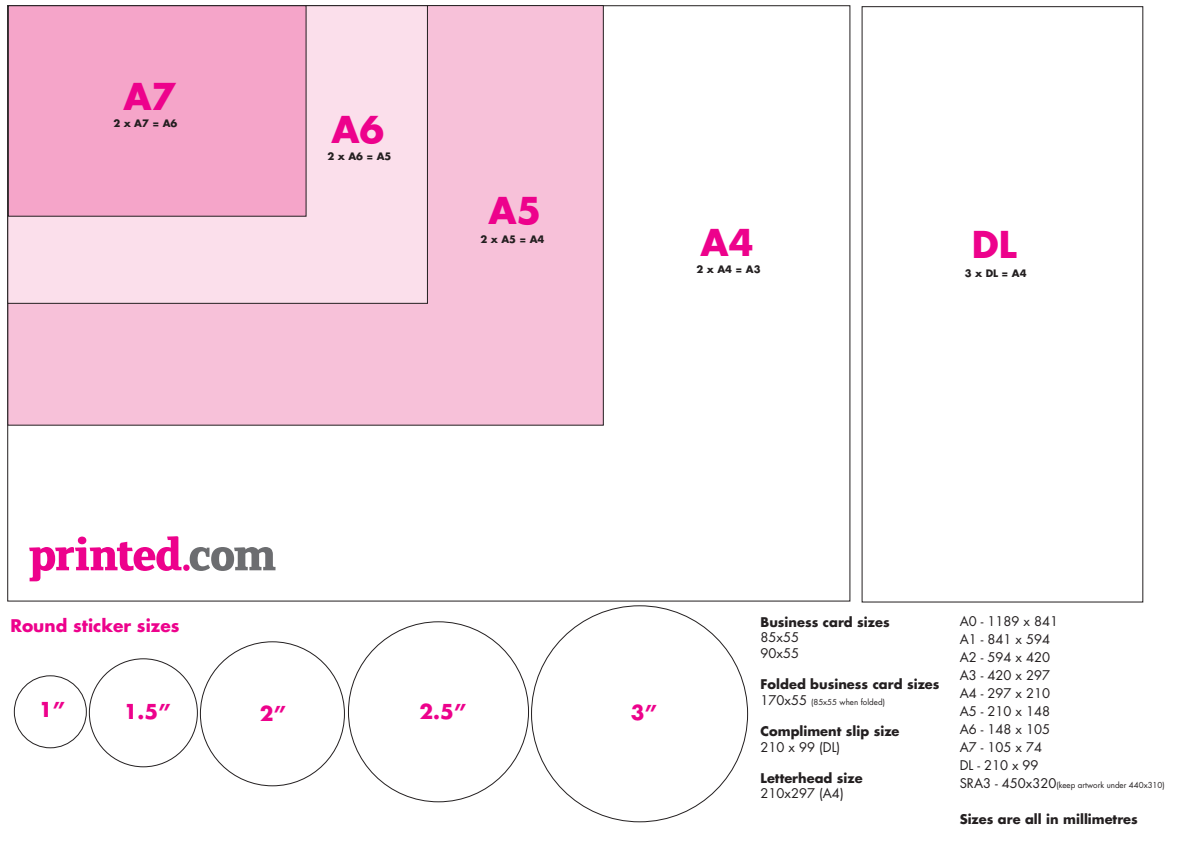
<style>
.page{position:relative;width:1191px;height:842px;background:#fff}
.page>*{position:absolute;margin:0;border:0;box-sizing:border-box;transform-origin:0 0}
.t1{font:700 36px "Futura";color:#ed028c}
.t2{font:700 20px "Futura";color:#ed028c}
.t3{font:700 17px "Futura";color:#ed028c}
.t4{font:13px/18px "Futura";color:#231f20}
.t5{font:700 13px "Futura";color:#231f20}
.t6{font:700 10px "Futura";color:#231f20}
.t7{font:8px "Futura";color:#231f20}
.s1{font-size:13px}
</style>
<div class="page">
<div style="left:7px;top:5px;width:843px;height:596px;background:#fff;border:1px solid #231f20"></div>
<div style="left:8px;top:5px;width:595px;height:420px;background:#f7c1d9"></div>
<div style="left:8px;top:5px;width:420px;height:299px;background:#fbdfeb;border:1px solid #231f20"></div>
<div style="left:14px;top:675px;width:73px;height:73px;border:1px solid #231f20;border-radius:50%"></div>
<div style="left:8px;top:5px;width:298px;height:211px;background:#f5a5c9;border:1px solid #231f20"></div>
<svg style="left:29px;top:536px;width:152px;height:45px"></svg>
<div style="left:183px;top:564px;width:7px;height:7px;background:#ed028c;border-radius:50%"></div>
<svg style="left:190px;top:547px;width:85px;height:24px"></svg>
<h1 class="t1" style="left:123px;top:71px;width:54px">A7</h1>
<p class="t6" style="left:113px;top:116px;width:65px">2 x A7 = A6</p>
<h1 class="t1" style="left:331px;top:104px;width:54px">A6</h1>
<p class="t6" style="left:327px;top:149px;width:65px">2 x A6 = A5</p>
<h1 class="t1" style="left:488px;top:185px;width:54px">A5</h1>
<p class="t6" style="left:480px;top:232px;width:65px">2 x A5 = A4</p>
<h1 class="t1" style="left:700px;top:217px;width:54px">A4</h1>
<p class="t6" style="left:696px;top:262px;width:65px">2 x A4 = A3</p>
<h1 class="t1" style="left:971px;top:219px;width:46px">DL</h1>
<p class="t6" style="left:964px;top:266px;width:63px">3 x DL = A4</p>
<h3 class="t3" style="left:10px;top:614px;width:170px">Round sticker sizes</h3>
<h2 class="t2" style="left:39px;top:696px;width:28px">1”</h2>
<h2 class="t2" style="left:124px;top:697px;width:48px">1.5”</h2>
<h2 class="t2" style="left:260px;top:700px;width:28px">2”</h2>
<h2 class="t2" style="left:419px;top:698px;width:48px">2.5”</h2>
<h2 class="t2" style="left:631px;top:699px;width:28px">3”</h2>
<p class="t5" style="left:760px;top:613px;width:131px">Business card sizes</p>
<p class="t4" style="left:760px;top:630px;width:40px;line-height:15.6px">85x55<br>90x55</p>
<p class="t5" style="left:760px;top:675px;width:180px">Folded business card sizes</p>
<p class="t7" style="left:760px;top:696px;width:126px"><span class="s1">170x55</span> (85x55 when folded)</p>
<p class="t5" style="left:760px;top:722px;width:140px">Compliment slip size</p>
<p class="t4" style="left:760px;top:738px;width:81px">210 x 99 (DL)</p>
<p class="t5" style="left:760px;top:769px;width:104px">Letterhead size</p>
<p class="t4" style="left:760px;top:784px;width:85px">210x297 (A4)</p>
<p class="t4" style="left:959px;top:611px;width:100px">A0 - 1189 x 841<br>A1 - 841 x 594<br>A2 - 594 x 420<br>A3 - 420 x 297<br>A4 - 297 x 210<br>A5 - 210 x 148<br>A6 - 148 x 105<br>A7 - 105 x 74<br>DL - 210 x 99</p>
<p class="t7" style="left:959px;top:779px;width:207px"><span class="s1">SRA3 - 450x320</span>(keep artwork under 440x310)</p>
<p class="t5" style="left:959px;top:810px;width:180px">Sizes are all in millimetres</p>
</div>
